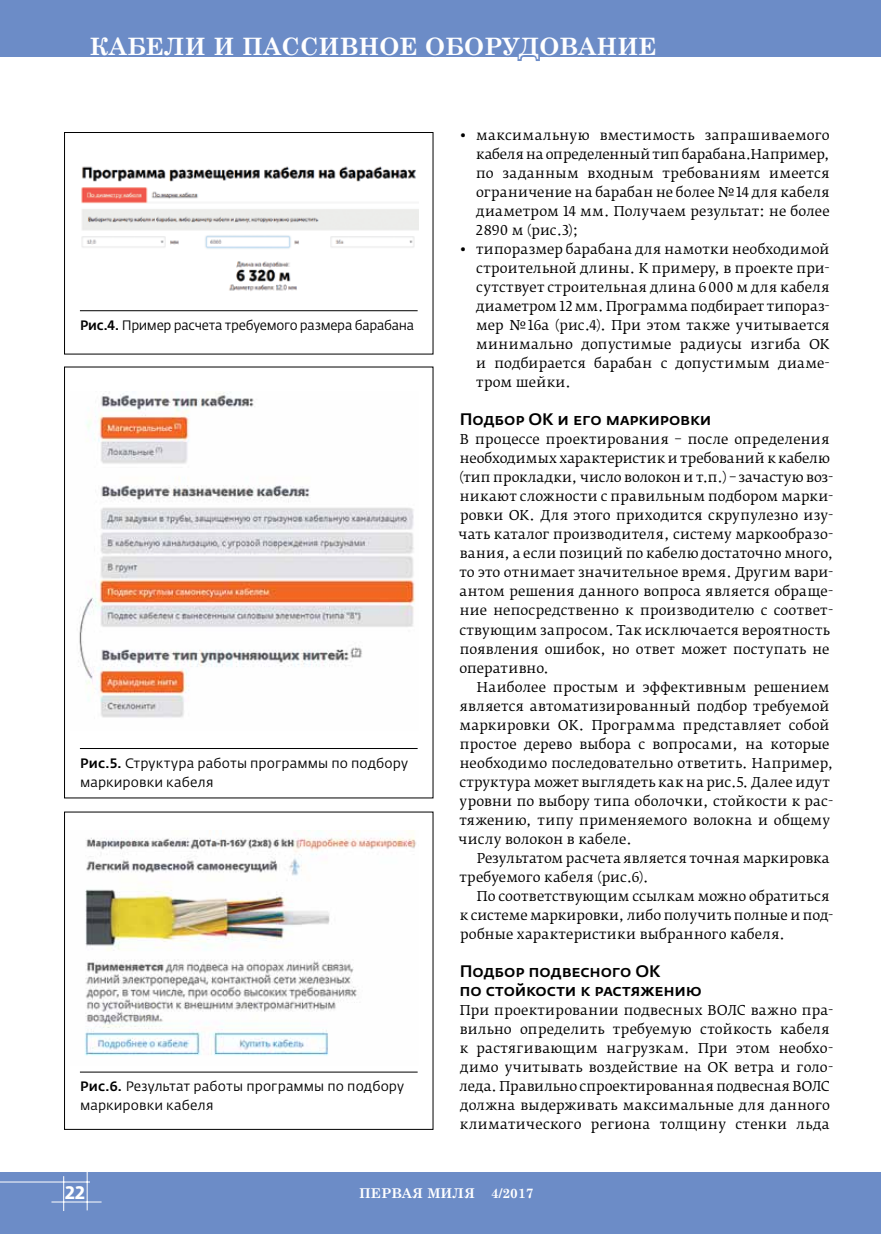
<style>
.page{position:relative;width:881px;height:1234px;background:#fff}
.page>*{position:absolute;margin:0;border:0;box-sizing:border-box;transform-origin:0 0}
.t1{font:700 24px "Century Schoolbook";color:#fff}
.t2{font:700 18px "Fedra Sans Pro";color:#fff}
.t3{font:500 16.5px/19px "Fedra Sans Pro";letter-spacing:-.01em;color:#000}
.t4{font:13.5px/19px "Fedra Serif B Pro";letter-spacing:.01em;color:#000}
.t5{font:13.5px/19px "Fedra Sans Pro";color:#000}
.t6{font:13.5px "Fedra Sans Pro";letter-spacing:-.02em;color:#000}
.t7{font:700 13.5px "Century Schoolbook";color:#fff}
.s1{font-weight:500}
</style>
<div class="page">
<div style="left:0;top:0;width:880px;height:57px;background:#6c8cc7"></div>
<div style="left:0;top:1172px;width:880px;height:61px;background:#6c8cc7"></div>
<hr style="left:51px;top:1201px;width:50px;height:1px;background:#fff">
<hr style="left:87px;top:1171px;width:1px;height:39px;background:#fff">
<hr style="left:63px;top:1175px;width:1px;height:35px;background:#fff">
<hr style="left:0;top:1181px;width:90px;height:1px;background:#fff">
<hr style="left:80px;top:310px;width:337px;height:1px;background:#000">
<div style="left:64px;top:132px;width:369px;height:222px;border:1px solid #000"></div>
<img style="left:81px;top:166px;width:337px;height:125px">
<hr style="left:80px;top:748px;width:337px;height:1px;background:#000">
<img style="left:78px;top:392px;width:337px;height:326px">
<hr style="left:80px;top:1071px;width:337px;height:1px;background:#000">
<img style="left:84px;top:830px;width:332px;height:226px">
<h1 class="t1" style="left:89px;top:28px;width:568px">Кабели и пассивное оборудование</h1>
<p class="t6" style="left:80px;top:317px;width:335px"><span class="s1">Рис.4.</span> Пример расчета требуемого размера барабана</p>
<p class="t5" style="left:80px;top:753px;width:329px"><span class="s1">Рис.5.</span> Структура работы программы по подбору маркировки кабеля</p>
<p class="t5" style="left:80px;top:1076px;width:325px"><span class="s1">Рис.6.</span> Результат работы программы по подбору маркировки кабеля</p>
<p class="t4" style="left:476px;top:125px;width:355px;text-align:justify;text-indent:-16px">• максимальную вместимость запрашиваемого кабеля на определенный тип барабана.Например, по заданным входным требованиям имеется ограничение на барабан не более №14 для кабеля диаметром 14 мм. Получаем результат: не более 2890 м (рис.3);</p>
<p class="t4" style="left:476px;top:239px;width:355px;text-align:justify;text-indent:-16px">• типоразмер барабана для намотки необходимой строительной длины. К примеру, в проекте при&shy;сутствует строительная длина 6000 м для кабеля диаметром 12 мм. Программа подбирает типораз&shy;мер №16а (рис.4). При этом также учитывается минимально допустимые радиусы изгиба ОК и подбирается барабан с допустимым диаме&shy;тром шейки.</p>
<p class="t3" style="left:459px;top:409px;width:253px">Подбор ОК и его маркировки</p>
<p class="t4" style="left:458px;top:430px;width:376px">В процессе проектирования – после определения необходимых характеристик и требований к кабелю (тип прокладки, число волокон и т.п.) – зачастую воз&shy;никают сложности с правильным подбором марки&shy;ровки ОК. Для этого приходится скрупулезно изу&shy;чать каталог производителя, систему маркообразо&shy;вания, а если позиций по кабелю достаточно много, то это отнимает значительное время. Другим вари&shy;антом решения данного вопроса является обраще&shy;ние непосредственно к производителю с соответ&shy;ствующим запросом. Так исключается вероятность появления ошибок, но ответ может поступать не оперативно.</p>
<p class="t4" style="left:458px;top:677px;width:376px;text-indent:18px">Наиболее простым и эффективным решением является автоматизированный подбор требуемой маркировки ОК. Программа представляет собой простое дерево выбора с вопросами, на которые необходимо последовательно ответить. Например, структура может выглядеть как на рис.5. Далее идут уровни по выбору типа оболочки, стойкости к рас&shy;тяжению, типу применяемого волокна и общему числу волокон в кабеле.</p>
<p class="t4" style="left:459px;top:848px;width:372px;text-indent:17px">Результатом расчета является точная маркировка требуемого кабеля (рис.6).</p>
<p class="t4" style="left:459px;top:886px;width:374px;text-indent:17px">По соответствующим ссылкам можно обратиться к системе маркировки, либо получить полные и под&shy;робные характеристики выбранного кабеля.</p>
<p class="t3" style="left:459px;top:961px;width:244px">Подбор подвесного ОК<br>по стойкости к растяжению</p>
<p class="t4" style="left:459px;top:1000px;width:375px">При проектировании подвесных ВОЛС важно пра&shy;вильно определить требуемую стойкость кабеля к растягивающим нагрузкам. При этом необхо&shy;димо учитывать воздействие на ОК ветра и голо&shy;леда. Правильно спроектированная подвесная ВОЛС должна выдерживать максимальные для данного климатического региона толщину стенки льда</p>
<h2 class="t2" style="left:65px;top:1180px;width:21px">22</h2>
<p class="t7" style="left:359px;top:1181px;width:176px">ПЕРВАЯ МИЛЯ 4/2017</p>
</div>
